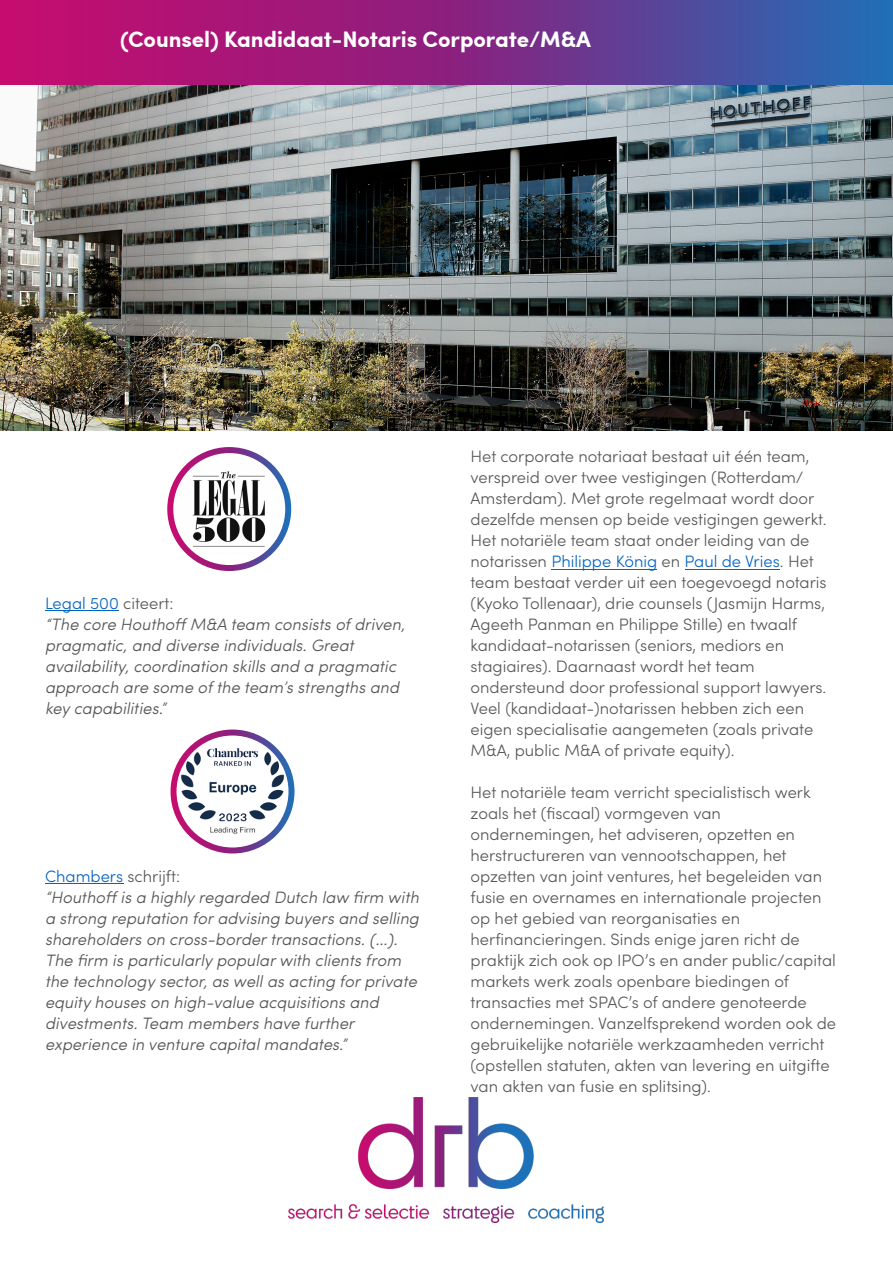
<style>
.page{position:relative;width:893px;height:1263px;background:#fff}
.page>*{position:absolute;margin:0;border:0;box-sizing:border-box;transform-origin:0 0}
.t1{font:700 22.5px "Sofia Pro";letter-spacing:-.005em;color:#fff}
.t2{font:300 16.5px/21px "Sofia Pro";color:#575756}
.t3{font:italic 300 16.5px/21px "Sofia Pro";color:#575756}
.s1{font-style:normal;color:#0563c1}
.s2{font-style:normal}
.s3{color:#0563c1}
</style>
<div class="page">
<hr style="left:45px;top:610px;width:74px;height:1px;background:#0563c1">
<hr style="left:45px;top:883px;width:78px;height:1px;background:#0563c1">
<svg style="left:0;top:0;width:893px;height:85px;background:#7f2e88"></svg>
<hr style="left:685px;top:569px;width:94px;height:1px;background:#0563c1">
<hr style="left:552px;top:569px;width:105px;height:1px;background:#0563c1">
<img style="left:289px;top:1097px;width:315px;height:126px">
<img style="left:0;top:85px;width:893px;height:345px">
<svg style="left:167px;top:447px;width:124px;height:124px"></svg>
<svg style="left:171px;top:729px;width:123px;height:124px"></svg>
<h1 class="t1" style="left:120px;top:30px;width:473px">(Counsel) Kandidaat-Notaris Corporate/M&amp;A</h1>
<p class="t3" style="left:45px;top:594px;width:362px"><span class="s1">Legal 500</span> <span class="s2">citeert:<br></span>“The core Houthoff M&amp;A team consists of driven, pragmatic, and diverse individuals. Great availability, coordination skills and a pragmatic approach are some of the team’s strengths and key capabilities.”</p>
<p class="t3" style="left:45px;top:867px;width:375px"><span class="s1">Chambers</span> <span class="s2">schrijft:<br></span>“Houthoff is a highly regarded Dutch law firm with a strong reputation for advising buyers and selling shareholders on cross-border transactions. (…).<br>The firm is particularly popular with clients from the technology sector, as well as acting for private equity houses on high-value acquisitions and divestments. Team members have further experience in venture capital mandates.”</p>
<p class="t2" style="left:471px;top:447px;width:358px">Het corporate notariaat bestaat uit één team, verspreid over twee vestigingen (Rotterdam/ Amsterdam). Met grote regelmaat wordt door dezelfde mensen op beide vestigingen gewerkt.<br>Het notariële team staat onder leiding van de notarissen <span class="s3">Philippe König</span> en <span class="s3">Paul de Vries</span>. Het team bestaat verder uit een toegevoegd notaris (Kyoko Tollenaar), drie counsels (Jasmijn Harms, Ageeth Panman en Philippe Stille) en twaalf kandidaat-notarissen (seniors, mediors en stagiaires). Daarnaast wordt het team ondersteund door professional support lawyers.<br>Veel (kandidaat-)notarissen hebben zich een eigen specialisatie aangemeten (zoals private M&amp;A, public M&amp;A of private equity).</p>
<p class="t2" style="left:471px;top:783px;width:367px">Het notariële team verricht specialistisch werk zoals het (fiscaal) vormgeven van ondernemingen, het adviseren, opzetten en herstructureren van vennootschappen, het opzetten van joint ventures, het begeleiden van fusie en overnames en internationale projecten op het gebied van reorganisaties en herfinancieringen. Sinds enige jaren richt de praktijk zich ook op IPO’s en ander public/capital markets werk zoals openbare biedingen of transacties met SPAC’s of andere genoteerde ondernemingen. Vanzelfsprekend worden ook de gebruikelijke notariële werkzaamheden verricht (opstellen statuten, akten van levering en uitgifte van akten van fusie en splitsing).</p>
</div>
